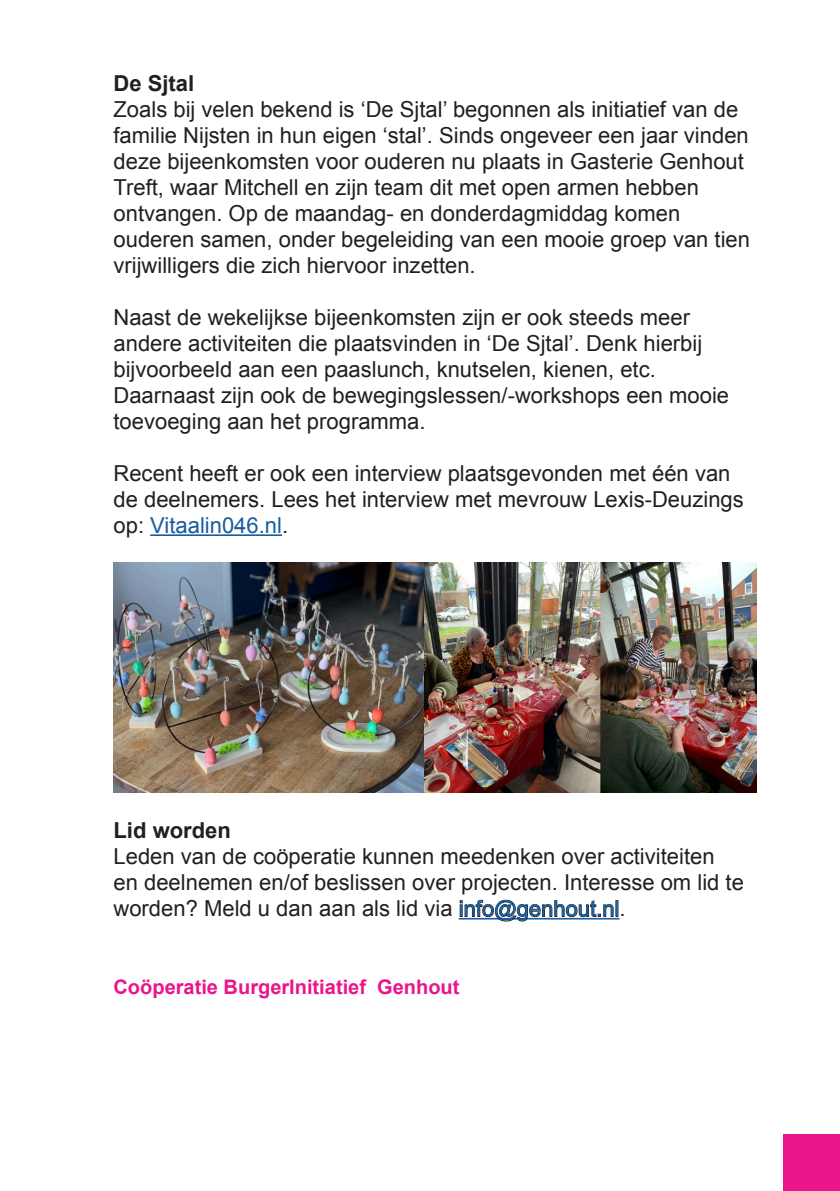
<style>
.page{position:relative;width:840px;height:1191px;background:#fff}
.page>*{position:absolute;margin:0;border:0;box-sizing:border-box;transform-origin:0 0}
.t1{font:22px/26px "Arial";color:#231f20}
.t2{font:22px "Arial";color:#175d9e}
.t3{font:700 22px "Arial";color:#231f20}
.t4{font:700 20px "Arial";color:#ea148b}
.s1{color:#231f20}
</style>
<div class="page">
<div style="left:782px;top:1134px;width:57px;height:57px;background:#ea148b"></div>
<hr style="left:150px;top:534px;width:132px;height:2px;background:#175d9e">
<hr style="left:458px;top:918px;width:161px;height:1px;background:#175d9e">
<img style="left:113px;top:562px;width:643px;height:230px">
<p class="t3" style="left:113px;top:68px;width:82px">De Sjtal</p>
<p class="t1" style="left:113px;top:96px;width:637px">Zoals bij velen bekend is ‘De Sjtal’ begonnen als initiatief van de familie Nijsten in hun eigen ‘stal’. Sinds ongeveer een jaar vinden deze bijeenkomsten voor ouderen nu plaats in Gasterie Genhout Treft, waar Mitchell en zijn team dit met open armen hebben ontvangen. Op de maandag- en donderdagmiddag komen ouderen samen, onder begeleiding van een mooie groep van tien vrijwilligers die zich hiervoor inzetten.</p>
<p class="t1" style="left:113px;top:304px;width:617px">Naast de wekelijkse bijeenkomsten zijn er ook steeds meer andere activiteiten die plaatsvinden in ‘De Sjtal’. Denk hierbij bijvoorbeeld aan een paaslunch, knutselen, kienen, etc.<br>Daarnaast zijn ook de bewegingslessen/-workshops een mooie toevoeging aan het programma.</p>
<p class="t1" style="left:113px;top:460px;width:618px">Recent heeft er ook een interview plaatsgevonden met één van</p>
<p class="t1" style="left:113px;top:486px;width:631px">de deelnemers. Lees het interview met mevrouw Lexis-Deuzings</p>
<p class="t2" style="left:113px;top:511px;width:176px"><span class="s1">op:</span> Vitaalin046.nl<span class="s1">.</span></p>
<p class="t3" style="left:113px;top:816px;width:119px">Lid worden</p>
<p class="t1" style="left:113px;top:844px;width:631px">Leden van de coöperatie kunnen meedenken over activiteiten en deelnemen en/of beslissen over projecten. Interesse om lid te worden? Meld u dan aan als lid via info@genhout.nl.</p>
<p class="t4" style="left:113px;top:974px;width:347px">Coöperatie BurgerInitiatief Genhout</p>
</div>
